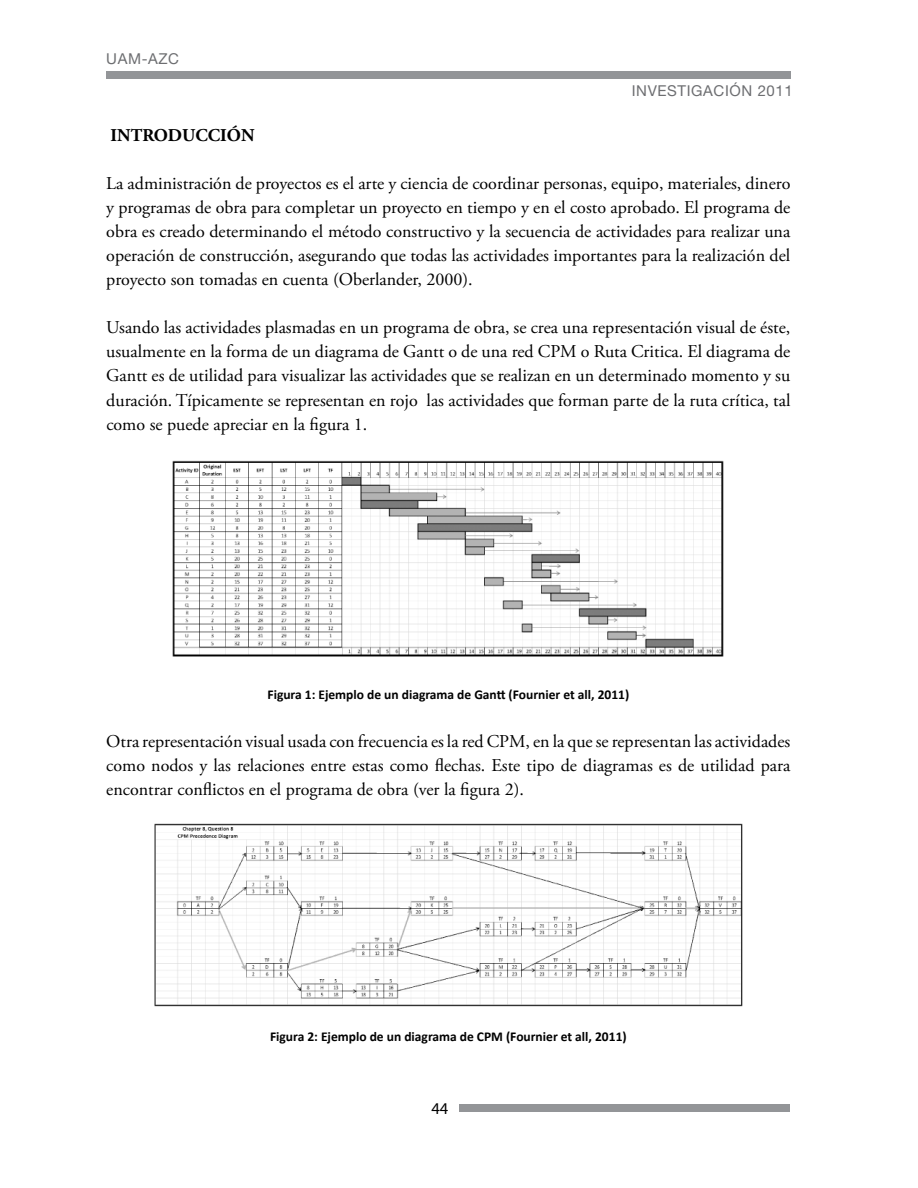
<style>
.page{position:relative;width:918px;height:1188px;background:#fff}
.page>*{position:absolute;margin:0;border:0;box-sizing:border-box;transform-origin:0 0}
.t1{font:18px/24.2px "Adobe Garamond Pro";color:#000;text-align:justify}
.t2{font:700 18px "Adobe Garamond Pro";color:#000}
.t3{font:16.5px "Myriad Pro";color:#000}
.t4{font:15px "Helvetica Neue LT Std";letter-spacing:.04em;color:#6d6e71}
.t5{font:700 13.5px "Calibri";color:#000}
</style>
<div class="page">
<div style="left:106px;top:71px;width:684px;height:8px;background:#939598"></div>
<div style="left:459px;top:1104px;width:331px;height:8px;background:#939598"></div>
<img style="left:172px;top:460px;width:552px;height:197px">
<img style="left:154px;top:823px;width:589px;height:184px">
<p class="t4" style="left:106px;top:50px;width:74px">UAM-AZC</p>
<p class="t4" style="left:632px;top:81px;width:163px">INVESTIGACIÓN 2011</p>
<p class="t2" style="left:111px;top:124px;width:145px">INTRODUCCIÓN</p>
<p class="t1" style="left:106px;top:172px;width:686px">La administración de proyectos es el arte y ciencia de coordinar personas, equipo, materiales, dinero y programas de obra para completar un proyecto en tiempo y en el costo aprobado. El programa de obra es creado determinando el método constructivo y la secuencia de actividades para realizar una operación de construcción, asegurando que todas las actividades importantes para la realización del proyecto son tomadas en cuenta (Oberlander, 2000).</p>
<p class="t1" style="left:106px;top:316px;width:686px">Usando las actividades plasmadas en un programa de obra, se crea una representación visual de éste, usualmente en la forma de un diagrama de Gantt o de una red CPM o Ruta Critica. El diagrama de Gantt es de utilidad para visualizar las actividades que se realizan en un determinado momento y su duración. Típicamente se representan en rojo las actividades que forman parte de la ruta crítica, tal como se puede apreciar en la figura 1.</p>
<p class="t5" style="left:267px;top:686px;width:363px">Figura 1: Ejemplo de un diagrama de Gantt (Fournier et all, 2011)</p>
<p class="t1" style="left:106px;top:730px;width:686px">Otra representación visual usada con frecuencia es la red CPM, en la que se representan las actividades como nodos y las relaciones entre estas como flechas. Este tipo de diagramas es de utilidad para encontrar conflictos en el programa de obra (ver la figura 2).</p>
<p class="t5" style="left:270px;top:1028px;width:358px">Figura 2: Ejemplo de un diagrama de CPM (Fournier et all, 2011)</p>
<p class="t3" style="left:431px;top:1098px;width:18px">44</p>
</div>
